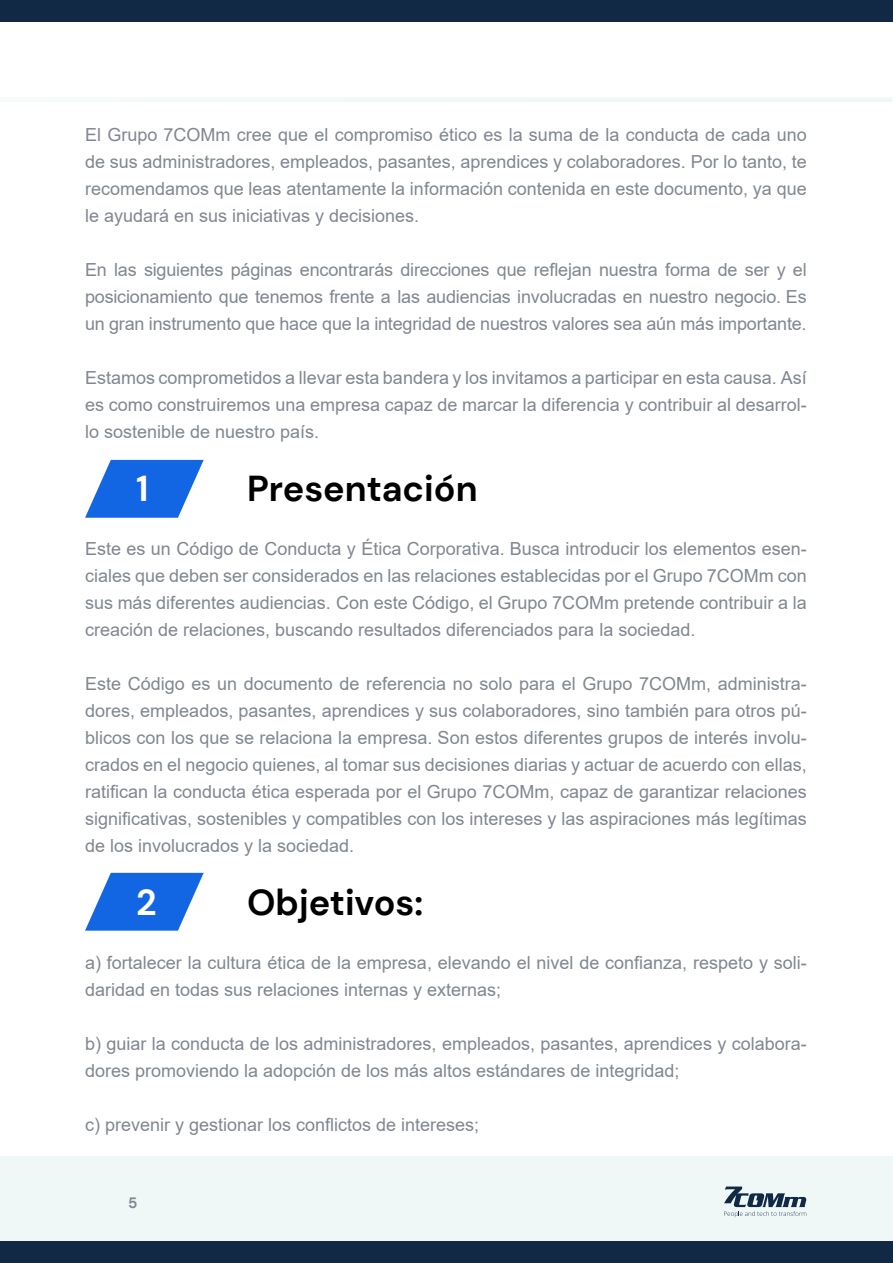
<style>
.page{position:relative;width:893px;height:1263px;background:#fff}
.page>*{position:absolute;margin:0;border:0;box-sizing:border-box;transform-origin:0 0}
.t1{font:700 36px "DM Sans";color:#000}
.t2{font:700 36px "DM Sans";color:#fff}
.t3{font:18px/27px "Arial";color:#808790;text-align:justify}
.t4{font:700 15px "DM Sans";color:#808790}
</style>
<div class="page">
<svg style="left:85px;top:460px;width:119px;height:58px"></svg>
<svg style="left:85px;top:873px;width:119px;height:58px"></svg>
<div style="left:0;top:1157px;width:893px;height:106px;background:#f0f7f7"></div>
<svg style="left:724px;top:1186px;width:82px;height:31px"></svg>
<div style="left:0;top:1242px;width:893px;height:21px;background:#122945"></div>
<div style="left:0;top:97px;width:892px;height:5px;background:#f2f8f8"></div>
<div style="left:0;top:0;width:893px;height:21px;background:#122945"></div>
<p class="t3" style="left:85px;top:121px;width:723px">El Grupo 7COMm cree que el compromiso ético es la suma de la conducta de cada uno de sus administradores, empleados, pasantes, aprendices y colaboradores. Por lo tanto, te recomendamos que leas atentamente la información contenida en este documento, ya que le ayudará en sus iniciativas y decisiones.</p>
<p class="t3" style="left:85px;top:256px;width:723px">En las siguientes páginas encontrarás direcciones que reflejan nuestra forma de ser y el posicionamiento que tenemos frente a las audiencias involucradas en nuestro negocio. Es un gran instrumento que hace que la integridad de nuestros valores sea aún más importante.</p>
<p class="t3" style="left:85px;top:364px;width:723px">Estamos comprometidos a llevar esta bandera y los invitamos a participar en esta causa. Así es como construiremos una empresa capaz de marcar la diferencia y contribuir al desarrol&shy;lo sostenible de nuestro país.</p>
<h1 class="t2" style="left:136px;top:466px;width:14px">1</h1>
<h1 class="t1" style="left:247px;top:466px;width:232px">Presentación</h1>
<p class="t3" style="left:85px;top:535px;width:723px">Este es un Código de Conducta y Ética Corporativa. Busca introducir los elementos esen&shy;ciales que deben ser considerados en las relaciones establecidas por el Grupo 7COMm con sus más diferentes audiencias. Con este Código, el Grupo 7COMm pretende contribuir a la creación de relaciones, buscando resultados diferenciados para la sociedad.</p>
<p class="t3" style="left:85px;top:670px;width:723px">Este Código es un documento de referencia no solo para el Grupo 7COMm, administra&shy;dores, empleados, pasantes, aprendices y sus colaboradores, sino también para otros pú&shy;blicos con los que se relaciona la empresa. Son estos diferentes grupos de interés involu&shy;crados en el negocio quienes, al tomar sus decisiones diarias y actuar de acuerdo con ellas, ratifican la conducta ética esperada por el Grupo 7COMm, capaz de garantizar relaciones significativas, sostenibles y compatibles con los intereses y las aspiraciones más legítimas de los involucrados y la sociedad.</p>
<h1 class="t2" style="left:136px;top:880px;width:22px">2</h1>
<h1 class="t1" style="left:247px;top:880px;width:178px">Objetivos:</h1>
<p class="t3" style="left:85px;top:949px;width:723px">a) fortalecer la cultura ética de la empresa, elevando el nivel de confianza, respeto y soli&shy;daridad en todas sus relaciones internas y externas;</p>
<p class="t3" style="left:85px;top:1030px;width:723px">b) guiar la conducta de los administradores, empleados, pasantes, aprendices y colabora&shy;dores promoviendo la adopción de los más altos estándares de integridad;</p>
<p class="t3" style="left:85px;top:1111px;width:396px">c) prevenir y gestionar los conflictos de intereses;</p>
<p class="t4" style="left:128px;top:1194px;width:11px">5</p>
</div>
